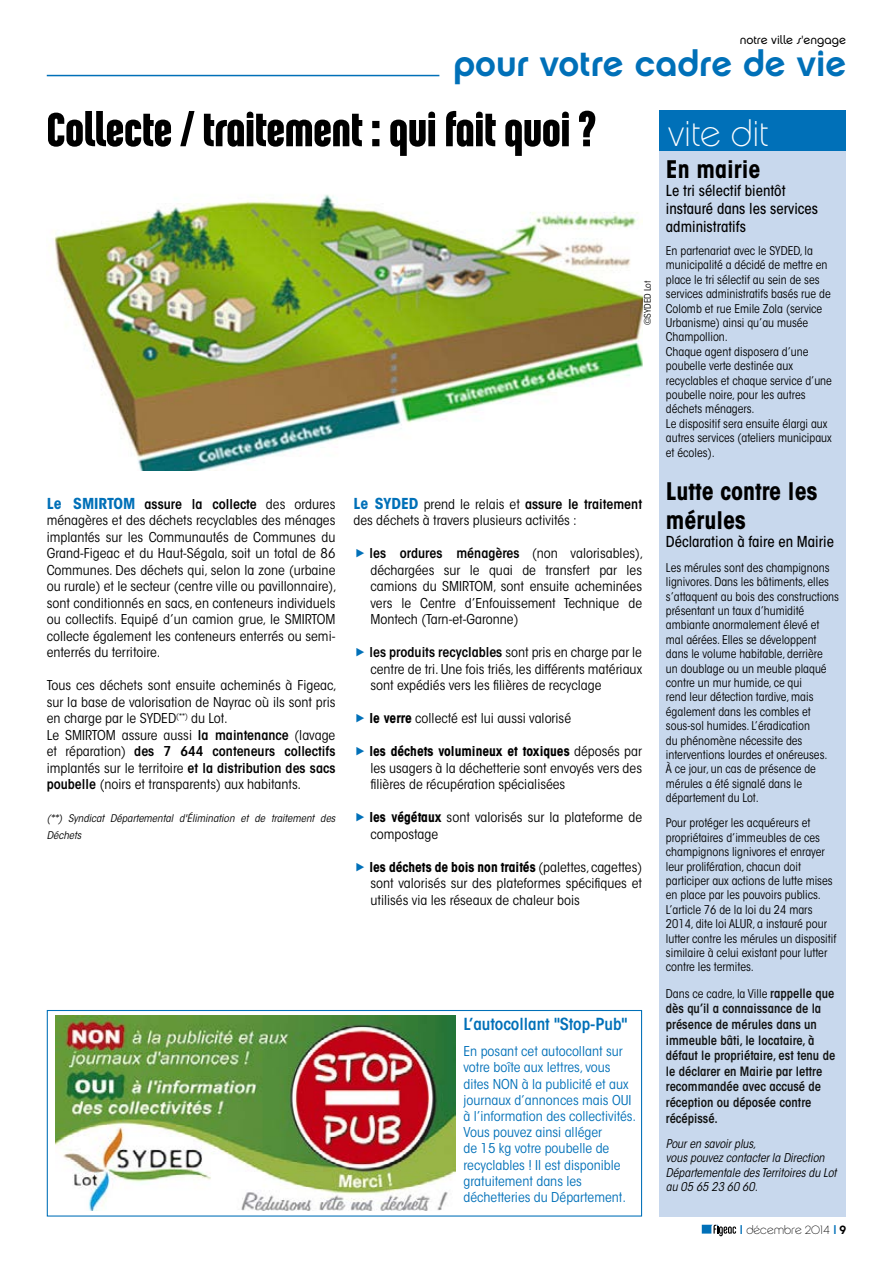
<style>
.page{position:relative;width:893px;height:1263px;background:#fff}
.page>*{position:absolute;margin:0;border:0;box-sizing:border-box;transform-origin:0 0}
.t1{font:51px "Chalet Comprime Hong Kong Seventy";color:#000}
.t2{font:36px "Chalet New York Nineteen Seventy";color:#0070b8}
.t3{font:36px "Chalet Paris Nineteen Seventy";color:#fff}
.t4{font:700 condensed 24px/28.8px "ITC Avant Garde Std";color:#000}
.t5{font:600 condensed 16.5px "ITC Avant Garde Std";color:#0070b8;scale:1.04 1}
.t6{font:500 condensed 15px/18px "ITC Avant Garde Std";color:#000}
.t7{font:condensed 13.5px/16.5px "ITC Avant Garde Std";color:#000;text-align:justify;scale:1.05 1}
.t8{font:condensed 13.5px/16.2px "ITC Avant Garde Std";color:#0070b8;scale:1.05 1}
.t9{font:600 condensed 12.75px/15.6px "ITC Avant Garde Std";color:#111211}
.t10{font:condensed 12px/14.4px "ITC Avant Garde Std";color:#000}
.t11{font:italic condensed 12px/14.4px "ITC Avant Garde Std";color:#000}
.t12{font:12px "Chalet London Nineteen Seventy";color:#000}
.t13{font:12px "Chalet Paris Nineteen Seventy";color:#000}
.t14{font:italic condensed 10.5px/16.5px "ITC Avant Garde Std";color:#000;scale:1.05 1}
.t15{font:condensed 9px "ITC Avant Garde Std";color:#000;scale:1.05 1}
.s1{font-weight:700;font-size:15px;color:#0070b8}
.s2{font-weight:600}
.s3{font-weight:700}
.s4{font-weight:600;font-size:12.75px;color:#111211}
.s5{font-family:"ITC Avant Garde Std";font-weight:500;color:#0070b8}
.s6{font-family:"Chalet New York Nineteen Seventy"}
</style>
<div class="page">
<svg style="left:702px;top:1225px;width:34px;height:11px"></svg>
<hr style="left:47px;top:75px;width:392px;height:1px;background:#0070b8">
<div style="left:659px;top:151px;width:187px;height:1066px;background:#c8d8ed"></div>
<div style="left:659px;top:111px;width:187px;height:40px;background:#0070b8"></div>
<img style="left:49px;top:194px;width:593px;height:276px">
<div style="left:47px;top:1010px;width:595px;height:206px;border:1px solid #0070b8"></div>
<img style="left:55px;top:1016px;width:400px;height:195px">
<p class="t12" style="left:740px;top:33px;width:108px">notre ville s'engage</p>
<h2 class="t2" style="left:453px;top:41px;width:394px">pour votre cadre de vie</h2>
<h1 class="t1" style="left:47px;top:100px;width:551px">Collecte / traitement : qui fait quoi ?</h1>
<h2 class="t3" style="left:668px;top:112px;width:103px">vite dit</h2>
<p class="t7" style="left:47px;top:496px;width:278px"><span class="s1">Le SMIRTOM</span> <span class="s2">assure la collecte</span> des ordures ménagères et des déchets recyclables des ménages implantés sur les Communautés de Communes du Grand-Figeac et du Haut-Ségala, soit un total de 86<br>Communes. Des déchets qui, selon la zone (urbaine ou rurale) et le secteur (centre ville ou pavillonnaire), sont conditionnés en sacs, en conteneurs individuels ou collectifs. Equipé d’un camion grue, le SMIRTOM collecte également les conteneurs enterrés ou semi&shy;enterrés du territoire.</p>
<p class="t7" style="left:47px;top:677px;width:278px;text-align:left">Tous ces déchets sont ensuite acheminés à Figeac, sur la base de valorisation de Nayrac où ils sont pris en charge par le SYDED<sup>(**)</sup> du Lot.<br>Le SMIRTOM assure aussi <span class="s2">la maintenance</span> (lavage et réparation) <span class="s2">des 7 644 conteneurs collectifs </span>implantés sur le territoire <span class="s2">et la distribution des sacs poubelle</span> (noirs et transparents) aux habitants.</p>
<p class="t14" style="left:47px;top:810px;width:276px">(**) Syndicat Départemental d'Élimination et de traitement des<br>Déchets</p>
<p class="t15" style="left:642px;top:325px;width:44px;rotate:-90deg">©SYDED Lot</p>
<p class="t7" style="left:353px;top:496px;width:276px"><span class="s1">Le SYDED</span> prend le relais et <span class="s2">assure le traitement </span>des déchets à travers plusieurs activités :</p>
<p class="t7" style="left:369px;top:545px;width:262px"><span class="s2">les ordures ménagères</span> (non valorisables), déchargées sur le quai de transfert par les camions du SMIRTOM, sont ensuite acheminées vers le Centre d’Enfouissement Technique de Montech (Tarn-et-Garonne)</p>
<p class="t7" style="left:369px;top:644px;width:261px"><span class="s2">les produits recyclables</span> sont pris en charge par le centre de tri. Une fois triés, les différents matériaux sont expédiés vers les filières de recyclage</p>
<p class="t7" style="left:369px;top:710px;width:194px"><span class="s3">le verre</span> collecté est lui aussi valorisé</p>
<p class="t7" style="left:369px;top:743px;width:261px"><span class="s3">les déchets volumineux et toxiques</span> déposés par les usagers à la déchetterie sont envoyés vers des filières de récupération spécialisées</p>
<p class="t7" style="left:369px;top:809px;width:261px"><span class="s3">les végétaux</span> sont valorisés sur la plateforme de compostage</p>
<p class="t7" style="left:369px;top:859px;width:261px"><span class="s3">les déchets de bois non traités</span> (palettes, cagettes) sont valorisés sur des plateformes spécifiques et utilisés via les réseaux de chaleur bois</p>
<p class="t5" style="left:463px;top:1013px;width:159px">L’autocollant "Stop-Pub"</p>
<p class="t8" style="left:463px;top:1043px;width:166px">En posant cet autocollant sur votre boîte aux lettres, vous dites NON à la publicité et aux journaux d’annonces mais OUI à l’information des collectivités.<br>Vous pouvez ainsi alléger<br>de 15 kg votre poubelle de recyclables ! Il est disponible gratuitement dans les déchetteries du Département.</p>
<h3 class="t4" style="left:666px;top:154px;width:96px">En mairie</h3>
<p class="t6" style="left:666px;top:181px;width:154px">Le tri sélectif bientôt instauré dans les services administratifs</p>
<p class="t10" style="left:666px;top:243px;width:168px">En partenariat avec le SYDED, la municipalité a décidé de mettre en place le tri sélectif au sein de ses services administratifs basés rue de<br>Colomb et rue Emile Zola (service<br>Urbanisme) ainsi qu’au musée<br>Champollion.<br>Chaque agent disposera d’une poubelle verte destinée aux recyclables et chaque service d’une poubelle noire, pour les autres déchets ménagers.<br>Le dispositif sera ensuite élargi aux autres services (ateliers municipaux et écoles).</p>
<h3 class="t4" style="left:666px;top:476px;width:153px">Lutte contre les mérules</h3>
<p class="t6" style="left:666px;top:532px;width:170px">Déclaration à faire en Mairie</p>
<p class="t10" style="left:666px;top:560px;width:175px">Les mérules sont des champignons lignivores. Dans les bâtiments, elles s’attaquent au bois des constructions présentant un taux d’humidité ambiante anormalement élevé et mal aérées. Elles se développent dans le volume habitable, derrière<br>un doublage ou un meuble plaqué contre un mur humide, ce qui<br>rend leur détection tardive, mais également dans les combles et sous-sol humides. L’éradication<br>du phénomène nécessite des interventions lourdes et onéreuses.<br>À ce jour, un cas de présence de mérules a été signalé dans le département du Lot.</p>
<p class="t10" style="left:666px;top:816px;width:172px">Pour protéger les acquéreurs et propriétaires d’immeubles de ces champignons lignivores et enrayer leur prolifération, chacun doit participer aux actions de lutte mises en place par les pouvoirs publics.<br>L’article 76 de la loi du 24 mars 2014, dite loi ALUR, a instauré pour lutter contre les mérules un dispositif similaire à celui existant pour lutter contre les termites.</p>
<p class="t10" style="left:666px;top:986px;width:170px">Dans ce cadre, la Ville <span class="s4">rappelle que</span></p>
<p class="t9" style="left:666px;top:1001px;width:171px">dès qu’il a connaissance de la présence de mérules dans un immeuble bâti, le locataire, à défaut le propriétaire, est tenu de le déclarer en Mairie par lettre recommandée avec accusé de réception ou déposée contre récépissé.</p>
<p class="t11" style="left:666px;top:1136px;width:172px">Pour en savoir plus,<br>vous pouvez contacter la Direction<br>Départementale des Territoires du Lot au 05 65 23 60 60.</p>
<p class="t13" style="left:740px;top:1222px;width:108px"><span class="s5">I</span> décembre 2014 <span class="s5">I</span> <span class="s6">9</span></p>
</div>
